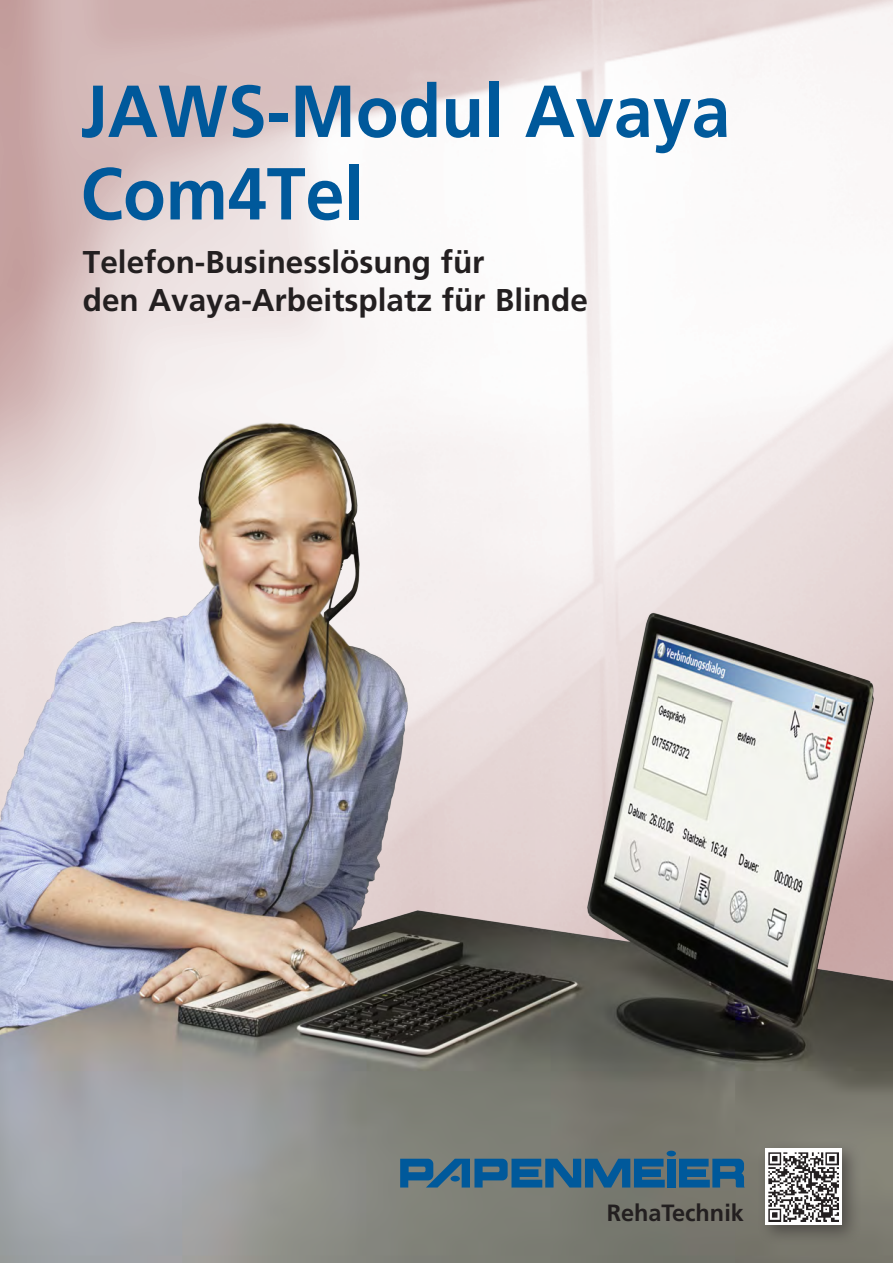
<style>
.page{position:relative;width:893px;height:1263px;background:#fff}
.page>*{position:absolute;margin:0;border:0;box-sizing:border-box;transform-origin:0 0}
.t1{font:700 73.5px/82.5px "Frutiger";color:#00599b;scale:.95 1}
.t2{font:700 31.5px "Frutiger";color:#231f20}
.t3{font:700 23.55px "Frutiger";color:#231f20}
</style>
<div class="page">
<img style="left:0;top:334px;width:893px;height:929px">
<div style="left:667px;top:1151px;width:9px;height:5px;background:#00599b;border-radius:50%"></div>
<div style="left:667px;top:1159px;width:8px;height:28px;background:#00599b"></div>
<svg style="left:400px;top:1159px;width:265px;height:28px;background:#2a658d"></svg>
<svg style="left:679px;top:1159px;width:66px;height:28px;background:#20618f"></svg>
<div style="left:757px;top:1140px;width:105px;height:105px;background:#231f20;opacity:.5"></div>
<div style="left:765px;top:1148px;width:77px;height:77px;background:#fff"></div>
<img style="left:768px;top:1152px;width:70px;height:70px">
<p class="t1" style="left:80px;top:71px;width:686px">JAWS-Modul Avaya<br>Com4Tel</p>
<p class="t2" style="left:83px;top:244px;width:403px">Telefon-Businesslösung für</p>
<p class="t2" style="left:83px;top:281px;width:507px">den Avaya-Arbeitsplatz für Blinde</p>
<p class="t3" style="left:607px;top:1199px;width:139px">RehaTechnik</p>
</div>
